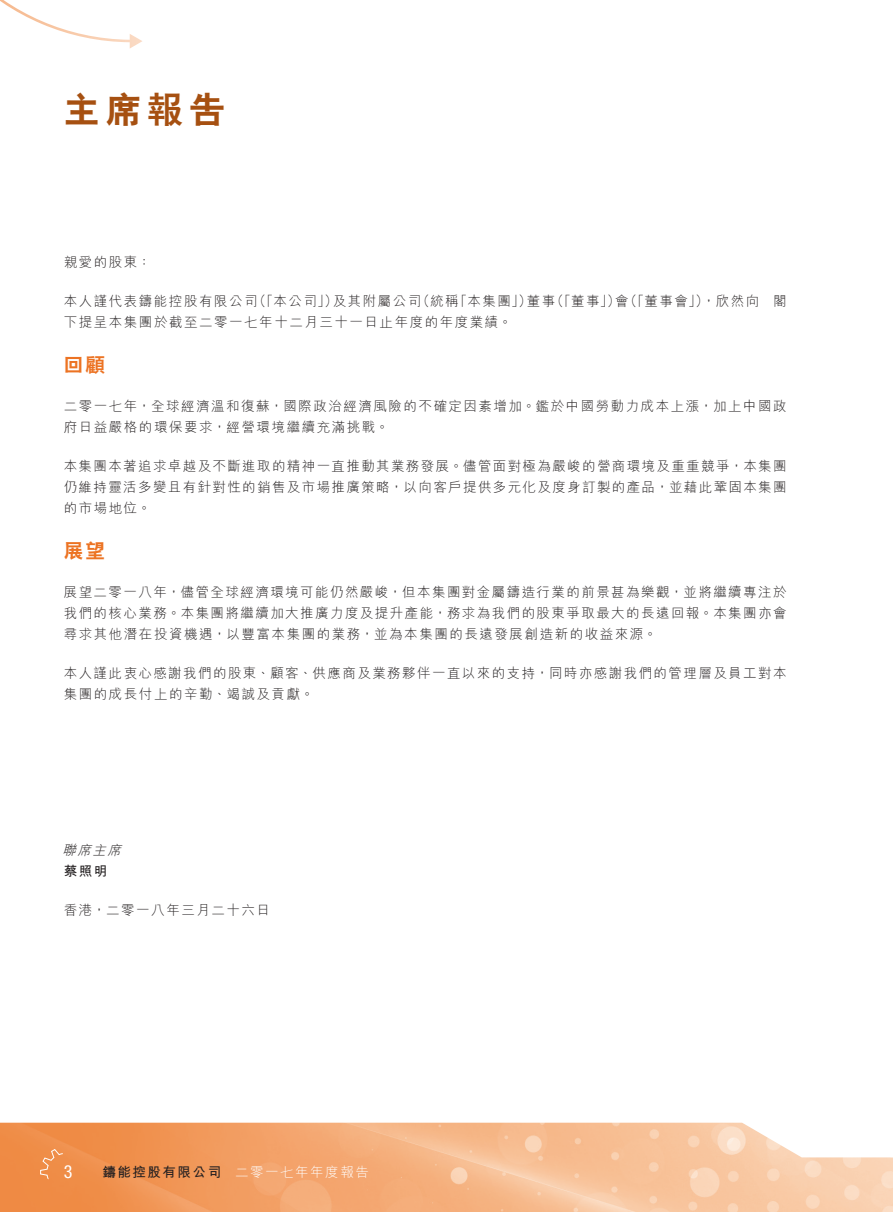
<style>
.page{position:relative;width:893px;height:1212px;background:#fff}
.page>*{position:absolute;margin:0;border:0;box-sizing:border-box;transform-origin:0 0}
.t1{font:800 36px "C Hei 2 HK";color:#a65011}
._03_H1{font:800 19.5px "C Hei 2 HK";color:#ec7323}
.t2{font:condensed 18px "Helvetica Neue LT Std";color:#fff}
._01_Body_Text{font:300 13.5px/21px "M Hei HK";letter-spacing:.115em;color:#231f20}
._01_Body_Text-2{font:700 13.5px "M Hei HK";letter-spacing:.115em;color:#231f20}
.t3{font:300 13.5px "M Hei HK";letter-spacing:.115em;color:#fff}
._01_Body_Text-3{font:italic 300 13.5px "M Hei HK";color:#231f20}
</style>
<div class="page">
<svg style="left:0;top:0;width:142px;height:48px"></svg>
<img style="left:0;top:1123px;width:893px;height:89px">
<svg style="left:40px;top:1148px;width:24px;height:35px"></svg>
<h1 class="t1" style="left:64px;top:86px;width:163px">主席報告</h1>
<p class="_01_Body_Text" style="left:64px;top:252px;width:89px">親愛的股東：</p>
<p class="_01_Body_Text" style="left:253px;top:291px;width:86px">（「本公司」）</p>
<p class="_01_Body_Text" style="left:416px;top:291px;width:44px">（統稱</p>
<p class="_01_Body_Text" style="left:454px;top:291px;width:79px">「本集團」）</p>
<p class="_01_Body_Text" style="left:550px;top:291px;width:160px">（「董事」）（「董事會」）</p>
<p class="_01_Body_Text" style="left:333px;top:291px;width:90px">及其附屬公司</p>
<p class="_01_Body_Text" style="left:615px;top:291px;width:15px">會</p>
<p class="_01_Body_Text" style="left:702px;top:291px;width:86px">，欣然向　閣</p>
<p class="_01_Body_Text" style="left:64px;top:291px;width:450px">本人謹代表鑄能控股有限公司<br>下提呈本集團於截至二零一七年十二月三十一日止年度的年度業績。</p>
<p class="_03_H1" style="left:64px;top:352px;width:43px">回顧</p>
<p class="_01_Body_Text" style="left:64px;top:396px;width:724px">二零一七年，全球經濟溫和復蘇，國際政治經濟風險的不確定因素增加。鑑於中國勞動力成本上漲，加上中國政府日益嚴格的環保要求，經營環境繼續充滿挑戰。</p>
<p class="_01_Body_Text" style="left:64px;top:456px;width:724px;text-align:justify">本集團本著追求卓越及不斷進取的精神一直推動其業務發展。儘管面對極為嚴峻的營商環境及重重競爭，本集團仍維持靈活多變且有針對性的銷售及市場推廣策略，以向客戶提供多元化及度身訂製的產品，並藉此鞏固本集團的市場地位。</p>
<p class="_03_H1" style="left:64px;top:538px;width:43px">展望</p>
<p class="_01_Body_Text" style="left:64px;top:582px;width:724px;text-align:justify">展望二零一八年，儘管全球經濟環境可能仍然嚴峻，但本集團對金屬鑄造行業的前景甚為樂觀，並將繼續專注於我們的核心業務。本集團將繼續加大推廣力度及提升產能，務求為我們的股東爭取最大的長遠回報。本集團亦會尋求其他潛在投資機遇，以豐富本集團的業務，並為本集團的長遠發展創造新的收益來源。</p>
<p class="_01_Body_Text" style="left:64px;top:663px;width:724px">本人謹此衷心感謝我們的股東、顧客、供應商及業務夥伴一直以來的支持，同時亦感謝我們的管理層及員工對本集團的成長付上的辛勤、竭誠及貢獻。</p>
<p class="_01_Body_Text" style="left:527px;top:291px;width:30px">董事</p>
<p class="_01_Body_Text-3" style="left:62px;top:843px;width:64px">聯席主席</p>
<p class="_01_Body_Text-2" style="left:64px;top:861px;width:45px">蔡照明</p>
<p class="_01_Body_Text" style="left:64px;top:900px;width:208px">香港，二零一八年三月二十六日</p>
<h3 class="t2" style="left:64px;top:1161px;width:10px">3</h3>
<p class="_01_Body_Text-2" style="left:102px;top:1162px;width:120px">鑄能控股有限公司</p>
<p class="t3" style="left:235px;top:1165px;width:135px">二零一七年年度報告</p>
</div>
